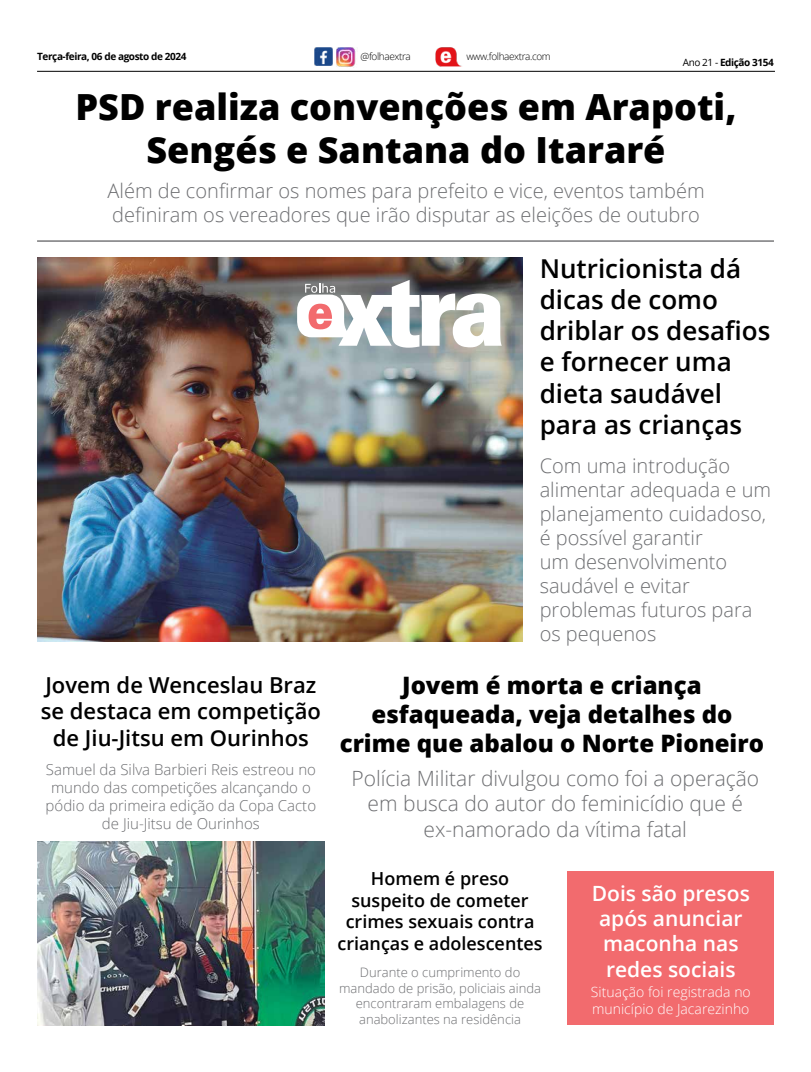
<style>
.page{position:relative;width:811px;height:1072px;background:#fff}
.page>*{position:absolute;margin:0;border:0;box-sizing:border-box;transform-origin:0 0}
.t1{font:800 36px/43.2px "Open Sans";color:#000;text-align:center}
.t2{font:600 26px/31.2px "Open Sans";color:#000}
.t3{font:800 24px/28.8px "Open Sans";color:#000;text-align:center}
.t4{font:600 22px/26.4px "Open Sans";color:#000;text-align:center}
.t5{font:300 21px/25.2px "Open Sans";color:#6d6e71;text-align:center}
.t6{font:600 21px/25.2px "Open Sans";color:#fff;text-align:center}
.t7{font:300 20px/24px "Open Sans";color:#6d6e71}
.t8{font:600 18px/21.6px "Open Sans";color:#000;text-align:center}
.t9{font:300 15px/18px "Open Sans";color:#6d6e71;text-align:center}
.t10{font:300 14px/16.8px "Open Sans";color:#fff}
.t11{font:300 13px/15.6px "Open Sans";color:#6d6e71;text-align:center}
.t12{font:700 10px "Open Sans";letter-spacing:-.04em;color:#000}
.t13{font:300 10px "Open Sans";letter-spacing:-.04em;color:#000}
.s1{font-weight:400}
</style>
<div class="page">
<img style="left:314px;top:48px;width:19px;height:18px">
<img style="left:336px;top:48px;width:20px;height:19px">
<img style="left:435px;top:47px;width:27px;height:20px">
<hr style="left:37px;top:71px;width:738px;height:1px;background:#000">
<hr style="left:37px;top:240px;width:737px;height:1px;background:#363639">
<img style="left:37px;top:258px;width:486px;height:383px">
<svg style="left:297px;top:280px;width:205px;height:68px"></svg>
<div style="left:567px;top:871px;width:207px;height:153px;background:#f26b6e"></div>
<img style="left:37px;top:841px;width:287px;height:184px">
<p class="t12" style="left:37px;top:49px;width:151px">Terça-feira, 06 de agosto de 2024</p>
<p class="t13" style="left:360px;top:49px;width:52px">@folhaextra</p>
<p class="t13" style="left:466px;top:49px;width:86px">www.folhaextra.com</p>
<h1 class="t1" style="left:76px;top:84px;width:662px">PSD realiza convenções em Arapoti,<br>Sengés e Santana do Itararé</h1>
<p class="t7" style="left:107px;top:178px;width:599px">Além de confirmar os nomes para prefeito e vice, eventos também definiram os vereadores que irão disputar as eleições de outubro</p>
<h2 class="t2" style="left:540px;top:252px;width:232px">Nutricionista dá dicas de como driblar os desafios e fornecer uma dieta saudável para as crianças</h2>
<p class="t7" style="left:540px;top:453px;width:233px">Com uma introdução alimentar adequada e um planejamento cuidadoso, é possível garantir<br>um desenvolvimento saudável e evitar problemas futuros para os pequenos</p>
<p class="t3" style="left:340px;top:670px;width:426px">Jovem é morta e criança esfaqueada, veja detalhes do crime que abalou o Norte Pioneiro</p>
<p class="t5" style="left:351px;top:765px;width:409px">Polícia Militar divulgou como foi a operação em busca do autor do feminicídio que é ex-namorado da vítima fatal</p>
<p class="t8" style="left:337px;top:867px;width:207px">Homem é preso suspeito de cometer crimes sexuais contra crianças e adolescentes</p>
<p class="t11" style="left:339px;top:964px;width:203px">Durante o cumprimento do mandado de prisão, policiais ainda encontraram embalagens de anabolizantes na residência</p>
<p class="t12" style="left:683px;top:55px;width:93px"><span class="s1">Ano 21 -</span> Edição 3154</p>
<p class="t4" style="left:41px;top:671px;width:282px">Jovem de Wenceslau Braz se destaca em competição de Jiu-Jitsu em Ourinhos</p>
<p class="t9" style="left:46px;top:760px;width:272px">Samuel da Silva Barbieri Reis estreou no mundo das competições alcançando o pódio da primeira edição da Copa Cacto de Jiu-Jitsu de Ourinhos</p>
<p class="t6" style="left:592px;top:880px;width:160px">Dois são presos após anunciar maconha nas redes sociais</p>
<p class="t10" style="left:591px;top:983px;width:161px">Situação foi registrada no município de Jacarezinho</p>
</div>
